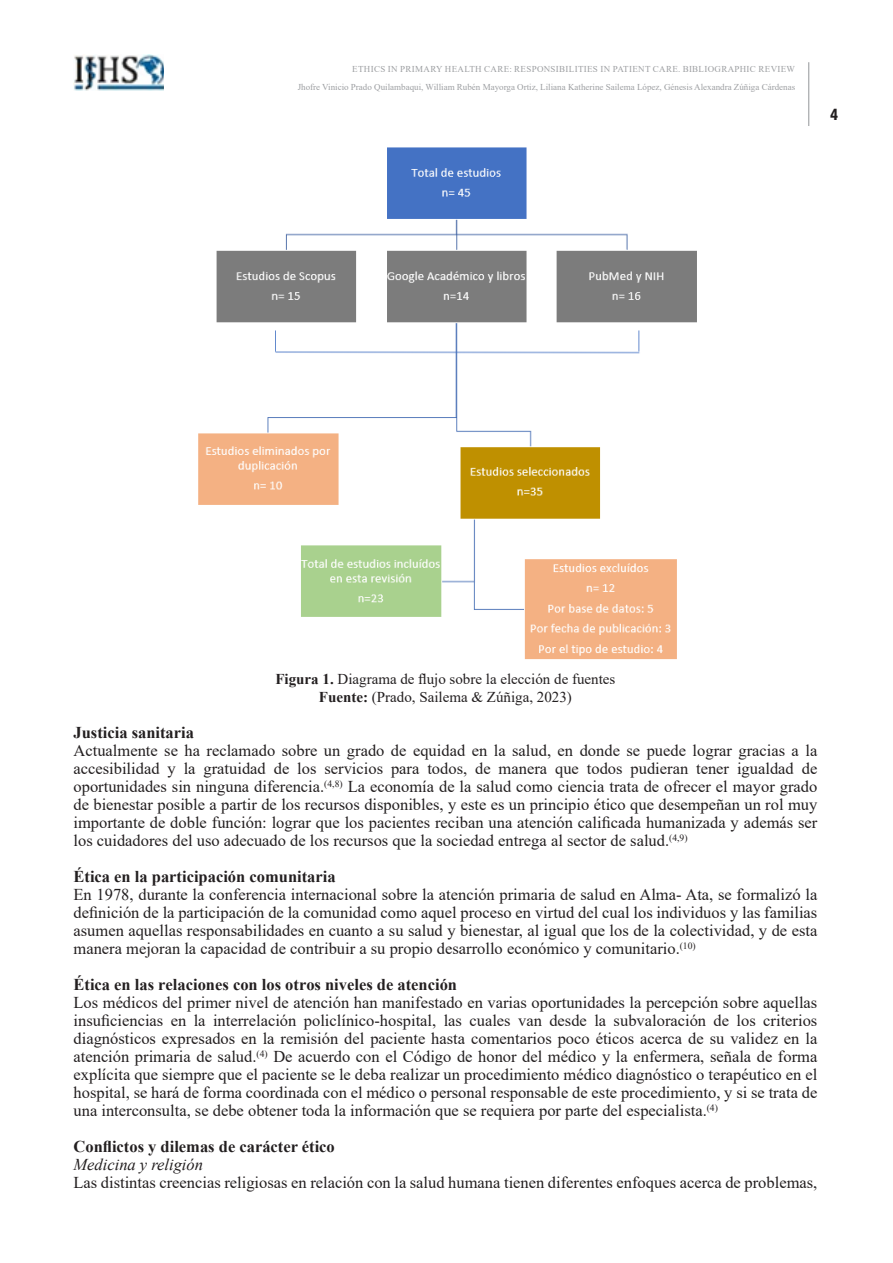
<style>
.page{position:relative;width:893px;height:1263px;background:#fff}
.page>*{position:absolute;margin:0;border:0;box-sizing:border-box;transform-origin:0 0}
.t1{font:16.5px/18px "Times New Roman";color:#231f20;text-align:justify}
.t2{font:700 16.5px "Times New Roman";color:#231f20}
.t3{font:italic 16.5px "Times New Roman";color:#231f20}
.t4{font:15px "Times New Roman";color:#231f20}
.Maqueta____Foliado{font:900 condensed 15px "Swiss 721 BT";color:#231f20}
.t5{font:9px "Times New Roman";color:#9d9fa2}
.t6{font:9px "Times New Roman";letter-spacing:.035em;color:#9d9fa2}
.s1{font-weight:700}
</style>
<div class="page">
<img style="left:198px;top:147px;width:499px;height:513px">
<img style="left:74px;top:54px;width:90px;height:36px">
<hr style="left:808px;top:62px;width:1px;height:64px;background:#939598">
<p class="t6" style="left:352px;top:63px;width:444px">ETHICS IN PRIMARY HEALTH CARE: RESPONSIBILITIES IN PATIENT CARE. BIBLIOGRAPHIC REVIEW</p>
<p class="t5" style="left:298px;top:81px;width:499px">Jhofre Vinicio Prado Quilambaqui, William Rubén Mayorga Ortiz, Liliana Katherine Sailema López, Génesis Alexandra Zúñiga Cárdenas</p>
<p class="Maqueta____Foliado" style="left:830px;top:105px;width:10px">4</p>
<p class="t4" style="left:275px;top:668px;width:341px"><span class="s1">Figura 1.</span> Diagrama de flujo sobre la elección de fuentes</p>
<p class="t4" style="left:319px;top:686px;width:254px"><span class="s1">Fuente:</span> (Prado, Sailema &amp; Zúñiga, 2023)</p>
<p class="t2" style="left:74px;top:721px;width:122px">Justicia sanitaria</p>
<p class="t1" style="left:74px;top:741px;width:745px">Actualmente se ha reclamado sobre un grado de equidad en la salud, en donde se puede lograr gracias a la accesibilidad y la gratuidad de los servicios para todos, de manera que todos pudieran tener igualdad de oportunidades sin ninguna diferencia.<sup>(4,8)</sup> La economía de la salud como ciencia trata de ofrecer el mayor grado de bienestar posible a partir de los recursos disponibles, y este es un principio ético que desempeñan un rol muy importante de doble función: lograr que los pacientes reciban una atención calificada humanizada y además ser los cuidadores del uso adecuado de los recursos que la sociedad entrega al sector de salud.<sup>(4,9)</sup></p>
<p class="t2" style="left:74px;top:865px;width:264px">Ética en la participación comunitaria</p>
<p class="t1" style="left:74px;top:885px;width:745px">En 1978, durante la conferencia internacional sobre la atención primaria de salud en Alma- Ata, se formalizó la definición de la participación de la comunidad como aquel proceso en virtud del cual los individuos y las familias asumen aquellas responsabilidades en cuanto a su salud y bienestar, al igual que los de la colectividad, y de esta manera mejoran la capacidad de contribuir a su propio desarrollo económico y comunitario.<sup>(10)</sup></p>
<p class="t2" style="left:74px;top:973px;width:385px">Ética en las relaciones con los otros niveles de atención</p>
<p class="t1" style="left:74px;top:993px;width:745px">Los médicos del primer nivel de atención han manifestado en varias oportunidades la percepción sobre aquellas insuficiencias en la interrelación policlínico-hospital, las cuales van desde la subvaloración de los criterios diagnósticos expresados en la remisión del paciente hasta comentarios poco éticos acerca de su validez en la atención primaria de salud.<sup>(4)</sup> De acuerdo con el Código de honor del médico y la enfermera, señala de forma explícita que siempre que el paciente se le deba realizar un procedimiento médico diagnóstico o terapéutico en el hospital, se hará de forma coordinada con el médico o personal responsable de este procedimiento, y si se trata de una interconsulta, se debe obtener toda la información que se requiera por parte del especialista.<sup>(4)</sup></p>
<p class="t2" style="left:74px;top:1135px;width:263px">Conflictos y dilemas de carácter ético</p>
<p class="t3" style="left:74px;top:1153px;width:131px">Medicina y religión</p>
<p class="t1" style="left:74px;top:1173px;width:745px">Las distintas creencias religiosas en relación con la salud humana tienen diferentes enfoques acerca de problemas,</p>
</div>
